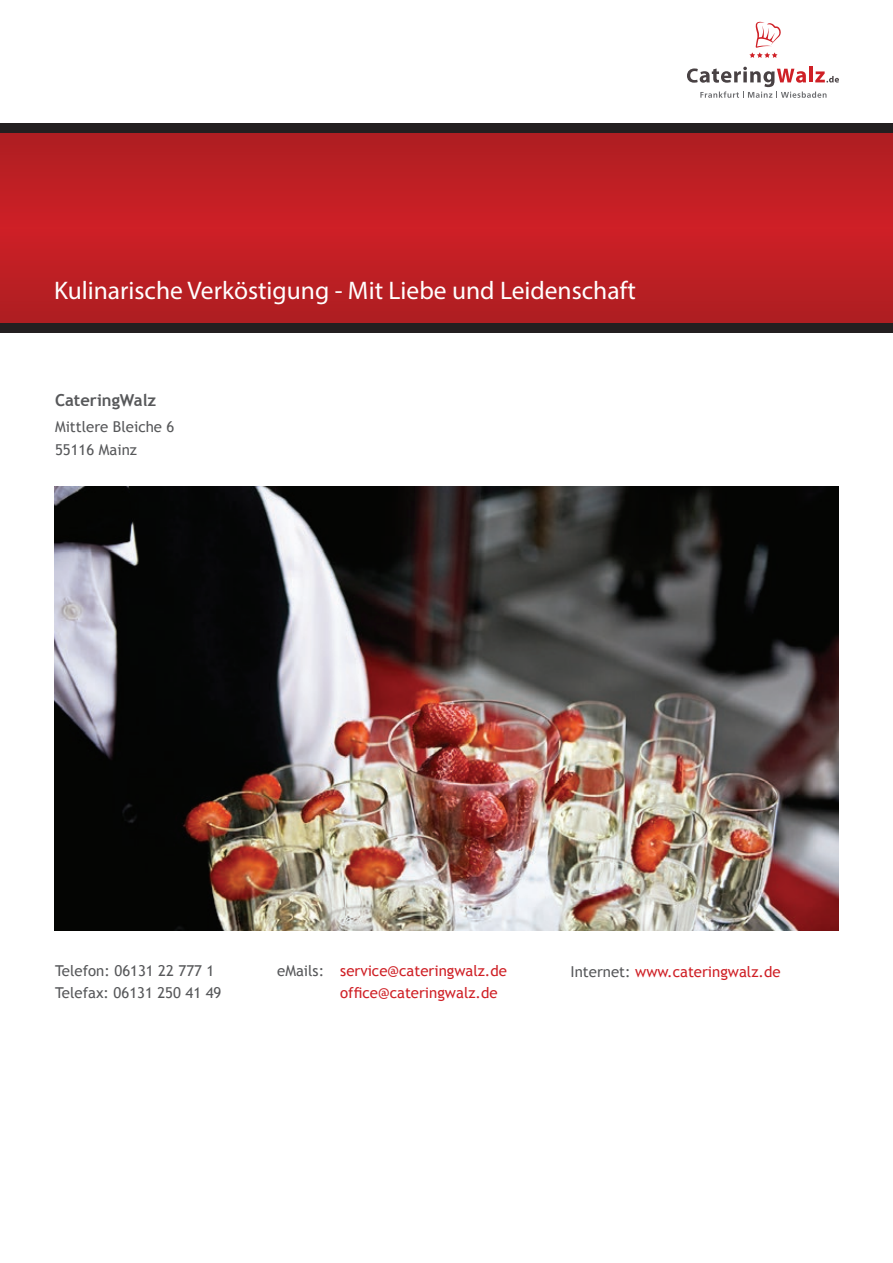
<style>
.page{position:relative;width:893px;height:1263px;background:#fff}
.page>*{position:absolute;margin:0;border:0;box-sizing:border-box;transform-origin:0 0}
.t1{font:25.5px "Myriad Pro";color:#fff}
.t2{font:700 16.5px "Trebuchet MS";color:#57585a}
.t3{font:15px/22.5px "Trebuchet MS";color:#cf2026}
.t4{font:15px/22.5px "Trebuchet MS";color:#57585a}
.s1{color:#57585a}
</style>
<div class="page">
<svg style="left:0;top:133px;width:893px;height:191px;background:#bc1e23"></svg>
<div style="left:0;top:124px;width:893px;height:9px;background:#231f20"></div>
<div style="left:0;top:324px;width:893px;height:9px;background:#231f20"></div>
<img style="left:54px;top:486px;width:785px;height:445px">
<svg style="left:687px;top:67px;width:152px;height:31px"></svg>
<svg style="left:749px;top:22px;width:32px;height:36px"></svg>
<h1 class="t1" style="left:54px;top:275px;width:583px">Kulinarische Verköstigung - Mit Liebe und Leidenschaft</h1>
<p class="t2" style="left:55px;top:389px;width:103px">CateringWalz</p>
<p class="t4" style="left:55px;top:416px;width:121px">Mittlere Bleiche 6<br>55116 Mainz</p>
<p class="t4" style="left:55px;top:959px;width:168px">Telefon: 06131 22 777 1<br>Telefax: 06131 250 41 49</p>
<p class="t3" style="left:340px;top:959px;width:168px;text-indent:-63px"><span class="s1">eMails:</span> service@cateringwalz.de office@cateringwalz.de</p>
<p class="t3" style="left:571px;top:961px;width:211px"><span class="s1">Internet:</span> www.cateringwalz.de</p>
</div>
